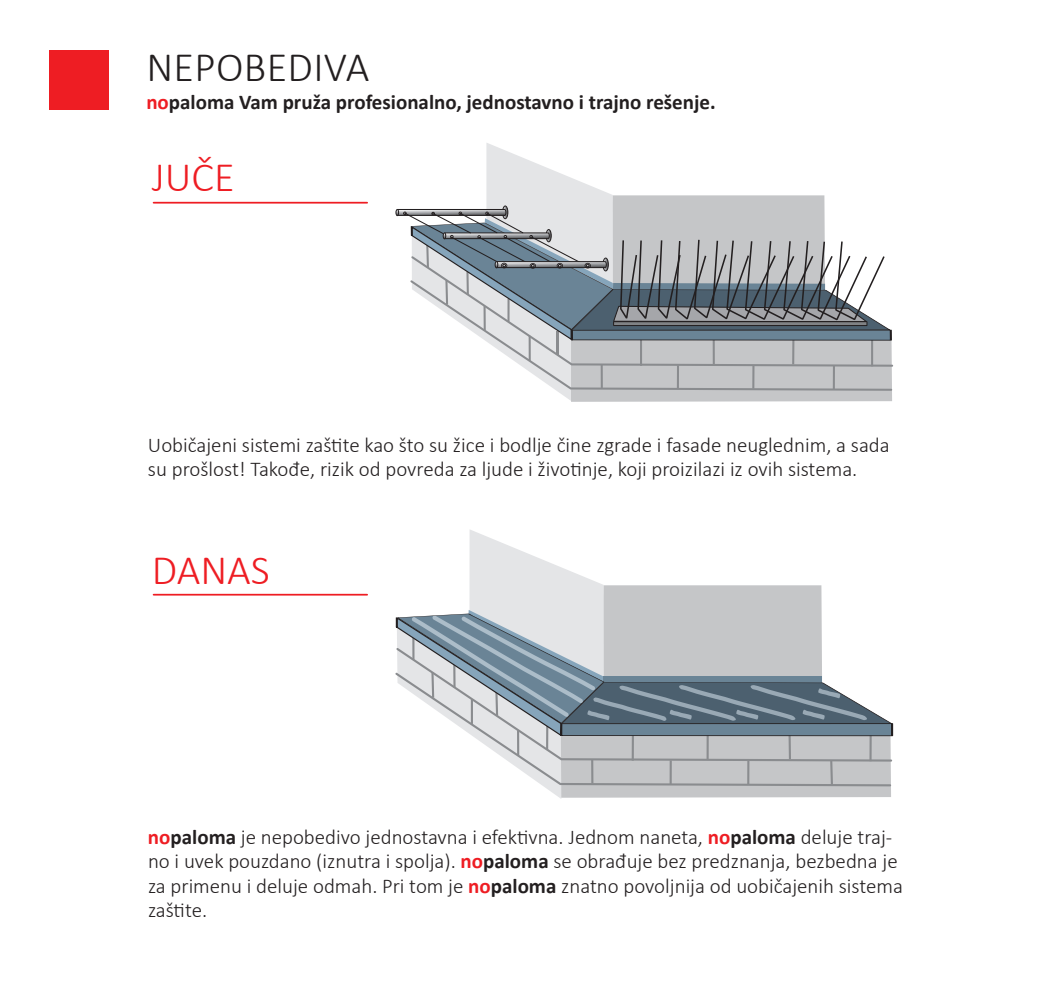
<style>
.page{position:relative;width:1042px;height:993px;background:#fff}
.page>*{position:absolute;margin:0;border:0;box-sizing:border-box;transform-origin:0 0}
.t1{font:300 42px "Calibri";letter-spacing:.01em;color:#231f20}
.t2{font:300 42px "Calibri";color:#ee1d23}
.t3{font:300 21px/24.5px "Calibri";color:#231f20}
.t4{font:700 21px "Calibri";color:#231f20}
.s1{color:#ee1d23}
.s2{font-weight:700;color:#ee1d23}
.s3{font-weight:700}
</style>
<div class="page">
<div style="left:50px;top:50px;width:59px;height:59px;background:#ee1d23"></div>
<svg style="left:395px;top:143px;width:497px;height:258px"></svg>
<svg style="left:395px;top:530px;width:498px;height:268px"></svg>
<hr style="left:154px;top:202px;width:213px;height:1px;background:#ee1d23">
<hr style="left:154px;top:593px;width:213px;height:2px;background:#ee1d23">
<h1 class="t1" style="left:146px;top:41px;width:224px">NEPOBEDIVA</h1>
<p class="t4" style="left:146px;top:89px;width:571px"><span class="s1">no</span>paloma Vam pruža profesionalno, jednostavno i trajno rešenje.</p>
<h1 class="t2" style="left:152px;top:151px;width:84px">JUČE</h1>
<p class="t3" style="left:148px;top:432px;width:743px">Uobičajeni sistemi zaštite kao što su žice i bodlje čine zgrade i fasade neuglednim, a sada su prošlost! Takođe, rizik od povreda za ljude i životinje, koji proizilazi iz ovih sistema.</p>
<h1 class="t2" style="left:152px;top:544px;width:120px">DANAS</h1>
<p class="t3" style="left:148px;top:824px;width:756px"><span class="s2">no</span><span class="s3">paloma</span> je nepobedivo jednostavna i efektivna. Jednom naneta, <span class="s2">no</span><span class="s3">paloma</span> deluje traj&shy;no i uvek pouzdano (iznutra i spolja). <span class="s2">no</span><span class="s3">paloma</span> se obrađuje bez predznanja, bezbedna je za primenu i deluje odmah. Pri tom je <span class="s2">no</span><span class="s3">paloma</span> znatno povoljnija od uobičajenih sistema zaštite.</p>
</div>
